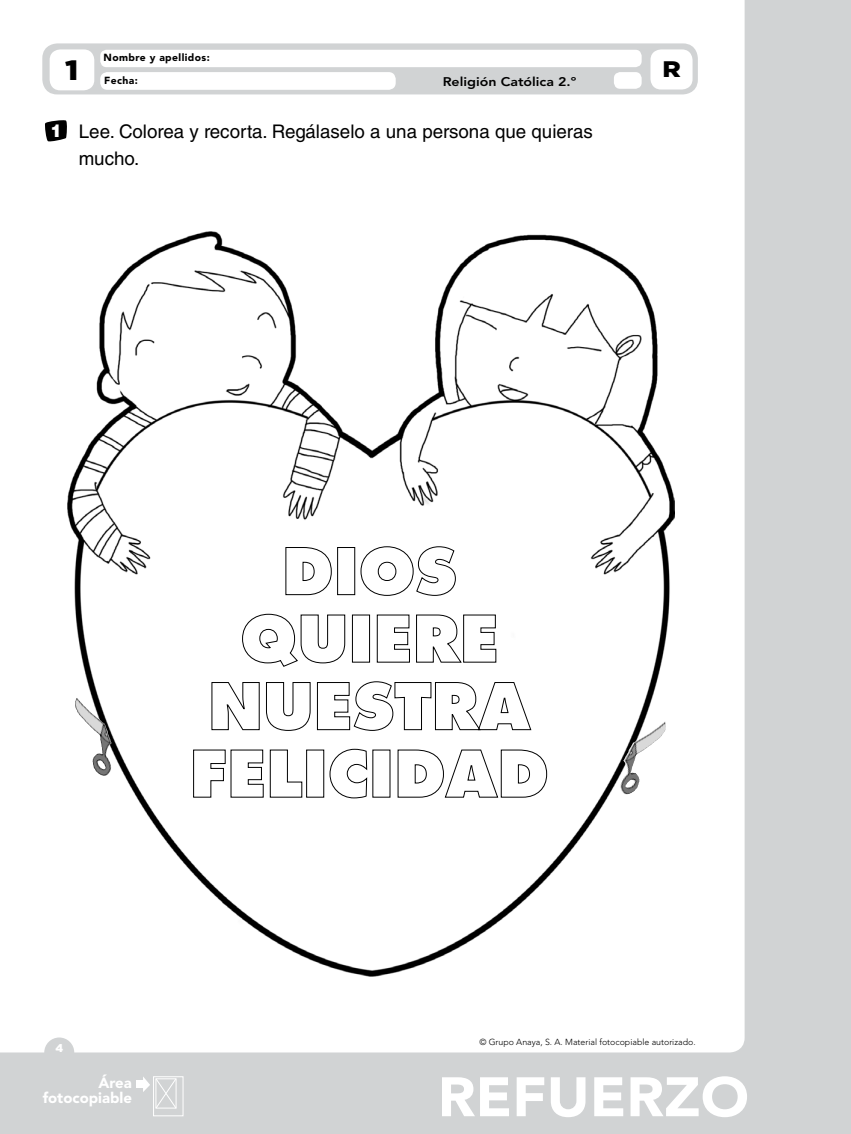
<style>
.page{position:relative;width:851px;height:1134px;background:#fff}
.page>*{position:absolute;margin:0;border:0;box-sizing:border-box;transform-origin:0 0}
.t1{font:900 55px "Avenir LT Std";color:#fff;scale:1.06 1}
.t2{font:900 27.88px "Gotham";color:#000;scale:1.13 1}
.t3{font:900 22.5px "Gotham";color:#000;scale:1.13 1}
.OrdenRELIGION{font:18.75px/27.5px "Helvetica LT Std";color:#000}
.t4{font:900 17.5px "Helvetica LT Std";color:#fff}
.t5{font:900 14.88px/14.9px "Avenir LT Std";color:#fff;text-align:right}
.t6{font:800 12.5px "Avenir LT Std";color:#000;scale:1.13 1}
.nuclTextoNo{font:900 11.25px "Gotham";color:#fff}
.t7{font:900 10.25px "Avenir LT Std";letter-spacing:.04em;color:#000}
.nuclTextoNo-2{font:300 8.75px "Avenir LT Std";color:#000}
</style>
<div class="page">
<div style="left:0;top:0;width:850px;height:1134px;background:#d1d3d4"></div>
<div style="left:0;top:0;width:744px;height:1052px;background:#fff"></div>
<div style="left:44px;top:1037px;width:30px;height:30px;background:#d1d3d4;border-radius:50%"></div>
<div style="left:42px;top:43px;width:655px;height:51px;background:#d1d3d4;border-radius:15px"></div>
<div style="left:50px;top:49px;width:44px;height:41px;background:#fff;border-radius:11px"></div>
<div style="left:613px;top:72px;width:28px;height:17px;background:#fff;border-radius:6px"></div>
<div style="left:650px;top:49px;width:42px;height:41px;background:#fff;border-radius:11px"></div>
<div style="left:100px;top:72px;width:295px;height:18px;background:#fff;border-radius:7px"></div>
<div style="left:100px;top:50px;width:541px;height:17px;background:#fff;border-radius:6px"></div>
<div style="left:153px;top:1076px;width:30px;height:40px;border:1px solid #fff"></div>
<svg style="left:143px;top:1076px;width:34px;height:33px"></svg>
<div style="left:136px;top:1081px;width:8px;height:7px;background:#fff"></div>
<img style="left:67px;top:232px;width:607px;height:744px">
<svg style="left:285px;top:547px;width:46px;height:48px;background:#e7e7e7"></svg>
<div style="left:337px;top:547px;width:18px;height:48px;border:1px solid #000"></div>
<svg style="left:360px;top:546px;width:95px;height:50px;background:#e8e8e8"></svg>
<svg style="left:242px;top:614px;width:103px;height:53px;background:#e9e9e9"></svg>
<div style="left:352px;top:615px;width:18px;height:47px;border:1px solid #000"></div>
<svg style="left:377px;top:615px;width:33px;height:47px;background:#e3e3e3"></svg>
<svg style="left:416px;top:615px;width:80px;height:47px;background:#e5e5e5"></svg>
<svg style="left:211px;top:682px;width:48px;height:48px;background:#e5e5e5"></svg>
<svg style="left:266px;top:682px;width:44px;height:49px;background:#e6e6e6"></svg>
<svg style="left:317px;top:681px;width:214px;height:50px;background:#e3e3e3"></svg>
<svg style="left:193px;top:750px;width:70px;height:47px;background:#e5e5e5"></svg>
<svg style="left:270px;top:750px;width:32px;height:47px;background:#ebebeb"></svg>
<div style="left:306px;top:750px;width:18px;height:47px;border:1px solid #000"></div>
<svg style="left:329px;top:749px;width:38px;height:49px;background:#e5e5e5"></svg>
<svg style="left:397px;top:750px;width:150px;height:47px;background:#eaeaea"></svg>
<img style="left:623px;top:723px;width:39px;height:45px">
<img style="left:75px;top:698px;width:28px;height:62px">
<svg style="left:44px;top:119px;width:24px;height:23px"></svg>
<p class="t2" style="left:65px;top:51px;width:13px">1</p>
<p class="t7" style="left:103px;top:51px;width:108px">Nombre y apellidos:</p>
<p class="t7" style="left:104px;top:74px;width:35px">Fecha:</p>
<p class="t6" style="left:442px;top:74px;width:120px">Religión Católica 2.º</p>
<p class="t4" style="left:50px;top:119px;width:13px">1</p>
<p class="OrdenRELIGION" style="left:79px;top:117px;width:515px">Lee. Colorea y recorta. Regálaselo a una persona que quieras mucho.</p>
<p class="t3" style="left:662px;top:53px;width:18px">R</p>
<p class="nuclTextoNo" style="left:55px;top:1040px;width:9px">4</p>
<p class="t5" style="left:43px;top:1075px;width:91px">Área fotocopiable</p>
<p class="nuclTextoNo-2" style="left:479px;top:1037px;width:218px">© Grupo Anaya, S. A. Material fotocopiable autorizado.</p>
<p class="t1" style="left:437px;top:1064px;width:295px">REFUERZO</p>
</div>
